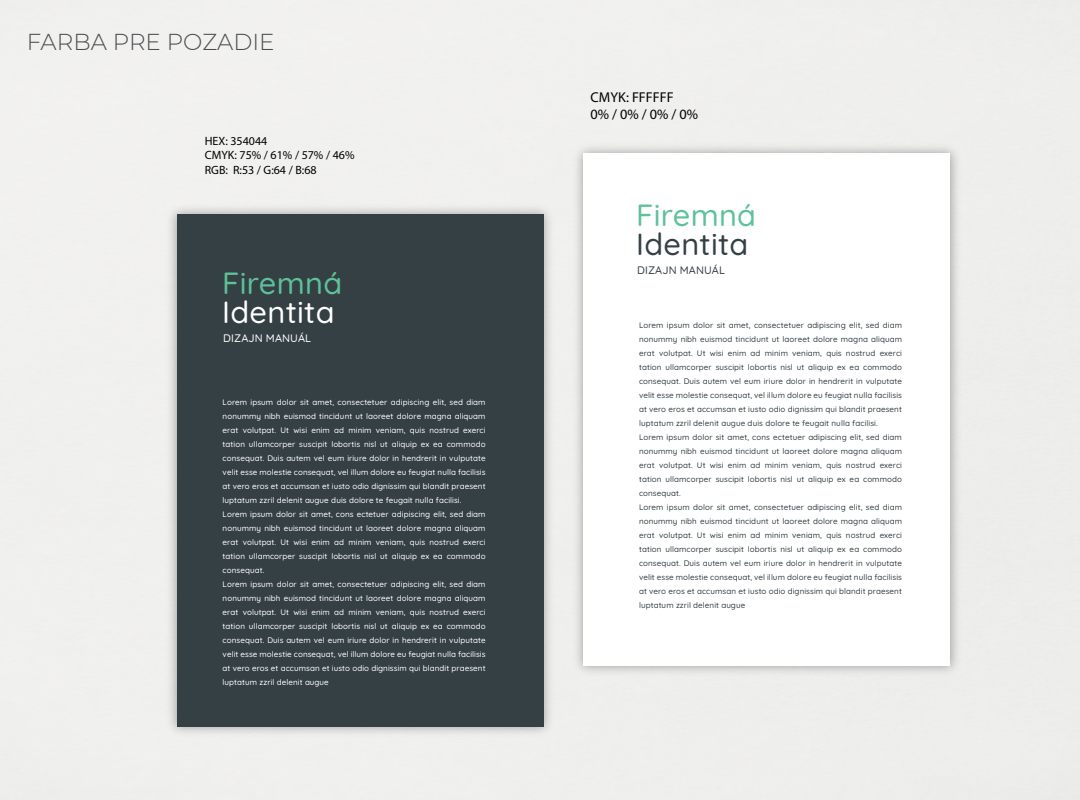
<style>
.page{position:relative;width:1080px;height:800px;background:#fff}
.page>*{position:absolute;margin:0;border:0;box-sizing:border-box;transform-origin:0 0}
.t1{font:500 30.7px "Quicksand";letter-spacing:.01em;color:#5dc199}
.t2{font:500 30.7px "Quicksand";letter-spacing:.01em;color:#fff}
.t3{font:500 30.7px "Quicksand";letter-spacing:.01em;color:#354045}
.t4{font:300 23px "Montserrat";color:#4b4e51}
.t5{font:14.3px/17.1px "Myriad Pro";color:#000}
.t6{font:12px/14.4px "Myriad Pro";color:#000}
.t7{font:500 10.9px "Quicksand";letter-spacing:.01em;color:#fff}
.t8{font:500 10.9px "Quicksand";letter-spacing:.01em;color:#354045}
.t9{font:500 8px/14px "Quicksand";letter-spacing:.01em;color:#fff}
.t10{font:500 8px/14px "Quicksand";letter-spacing:.01em;color:#354045}
</style>
<div class="page">
<img style="left:162px;top:199px;width:397px;height:543px">
<div style="left:177px;top:215px;width:366px;height:512px;background:#354045"></div>
<h2 class="t4" style="left:27px;top:26px;width:249px">FARBA PRE POZADIE</h2>
<h3 class="t6" style="left:205px;top:133px;width:151px">HEX: 354044<br>CMYK: 75% / 61% / 57% / 46%<br>RGB: R:53 / G:64 / B:68</h3>
<h3 class="t5" style="left:591px;top:88px;width:109px">CMYK: FFFFFF<br>0% / 0% / 0% / 0%</h3>
<h1 class="t1" style="left:636px;top:191px;width:121px">Firemná</h1>
<h1 class="t3" style="left:636px;top:220px;width:114px">Identita</h1>
<h3 class="t8" style="left:637px;top:262px;width:89px">DIZAJN MANUÁL</h3>
<h1 class="t1" style="left:222px;top:259px;width:121px">Firemná</h1>
<h1 class="t2" style="left:222px;top:288px;width:114px">Identita</h1>
<h3 class="t7" style="left:223px;top:330px;width:89px">DIZAJN MANUÁL</h3>
<p class="t10" style="left:639px;top:318px;width:264px">Lorem ipsum dolor sit amet, consectetuer adipiscing elit, sed diam nonummy nibh euismod tincidunt ut laoreet dolore magna aliquam erat volutpat. Ut wisi enim ad minim veniam, quis nostrud exerci tation ullamcorper suscipit lobortis nisl ut aliquip ex ea commodo consequat. Duis autem vel eum iriure dolor in hendrerit in vulputate velit esse molestie consequat, vel illum dolore eu feugiat nulla facilisis at vero eros et accumsan et iusto odio dignissim qui blandit praesent luptatum zzril delenit augue duis dolore te feugait nulla facilisi.<br>Lorem ipsum dolor sit amet, cons ectetuer adipiscing elit, sed diam nonummy nibh euismod tincidunt ut laoreet dolore magna aliquam erat volutpat. Ut wisi enim ad minim veniam, quis nostrud exerci tation ullamcorper suscipit lobortis nisl ut aliquip ex ea commodo consequat.<br>Lorem ipsum dolor sit amet, consectetuer adipiscing elit, sed diam nonummy nibh euismod tincidunt ut laoreet dolore magna aliquam erat volutpat. Ut wisi enim ad minim veniam, quis nostrud exerci tation ullamcorper suscipit lobortis nisl ut aliquip ex ea commodo consequat. Duis autem vel eum iriure dolor in hendrerit in vulputate velit esse molestie consequat, vel illum dolore eu feugiat nulla facilisis at vero eros et accumsan et iusto odio dignissim qui blandit praesent luptatum zzril delenit augue</p>
<p class="t9" style="left:223px;top:394px;width:264px">Lorem ipsum dolor sit amet, consectetuer adipiscing elit, sed diam nonummy nibh euismod tincidunt ut laoreet dolore magna aliquam erat volutpat. Ut wisi enim ad minim veniam, quis nostrud exerci tation ullamcorper suscipit lobortis nisl ut aliquip ex ea commodo consequat. Duis autem vel eum iriure dolor in hendrerit in vulputate velit esse molestie consequat, vel illum dolore eu feugiat nulla facilisis at vero eros et accumsan et iusto odio dignissim qui blandit praesent luptatum zzril delenit augue duis dolore te feugait nulla facilisi.<br>Lorem ipsum dolor sit amet, cons ectetuer adipiscing elit, sed diam nonummy nibh euismod tincidunt ut laoreet dolore magna aliquam erat volutpat. Ut wisi enim ad minim veniam, quis nostrud exerci tation ullamcorper suscipit lobortis nisl ut aliquip ex ea commodo consequat.<br>Lorem ipsum dolor sit amet, consectetuer adipiscing elit, sed diam nonummy nibh euismod tincidunt ut laoreet dolore magna aliquam erat volutpat. Ut wisi enim ad minim veniam, quis nostrud exerci tation ullamcorper suscipit lobortis nisl ut aliquip ex ea commodo consequat. Duis autem vel eum iriure dolor in hendrerit in vulputate velit esse molestie consequat, vel illum dolore eu feugiat nulla facilisis at vero eros et accumsan et iusto odio dignissim qui blandit praesent luptatum zzril delenit augue</p>
</div>
